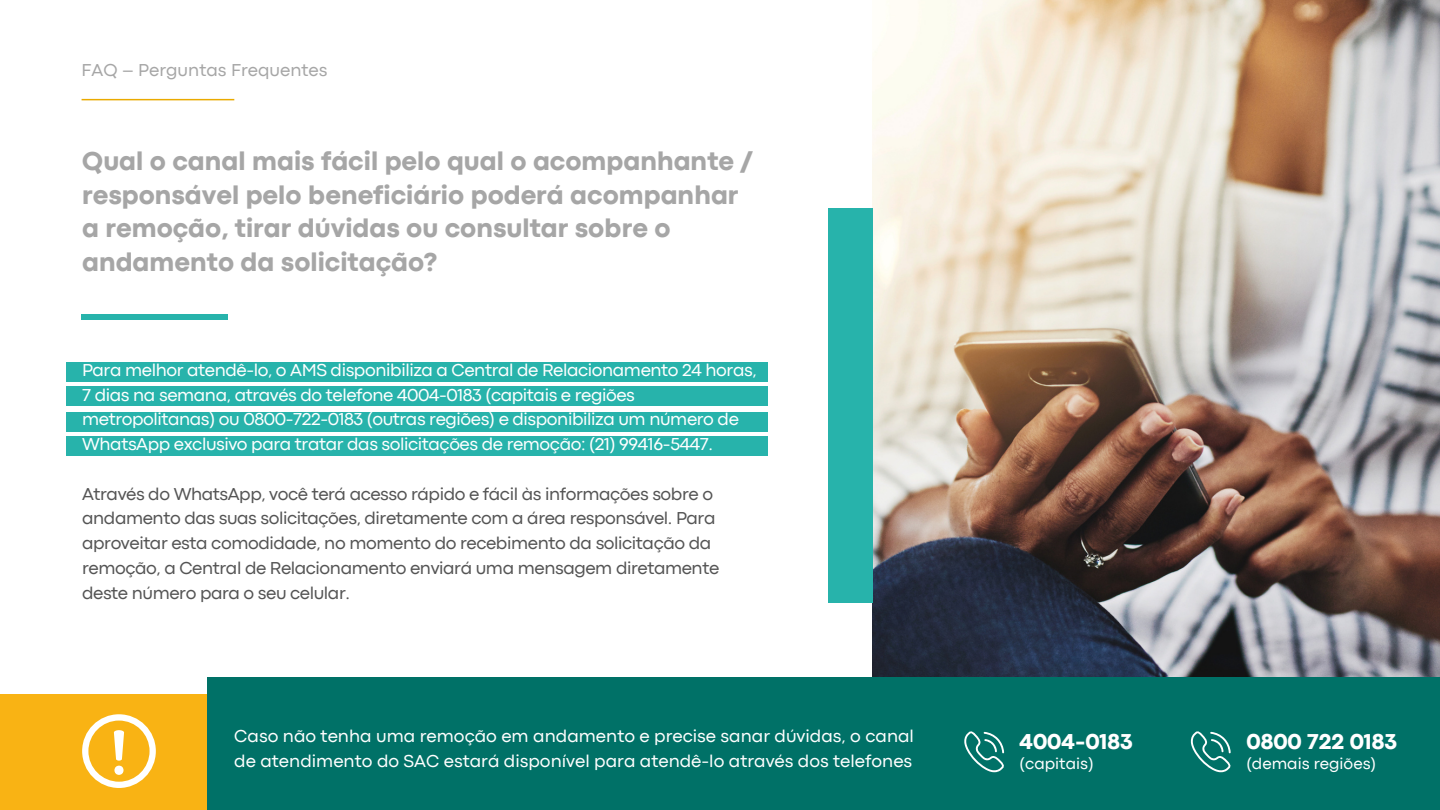
<style>
.page{position:relative;width:1440px;height:810px;background:#fff}
.page>*{position:absolute;margin:0;border:0;box-sizing:border-box;transform-origin:0 0}
.t1{font:800 27px/33.8px "Codec Pro";color:#a6a6a6}
.t2{font:800 22.5px "Codec Pro";color:#fff}
.t3{font:18px/24.8px "Codec Pro";letter-spacing:-.02em;color:#545454}
.t4{font:18px/24.8px "Codec Pro";letter-spacing:-.02em;color:#fff}
.t5{font:18px/24.8px "Codec Pro";color:#fff}
.t6{font:18px "Codec Pro";color:#a6a6a6}
.t7{font:16.4px "Codec Pro";color:#fff}
</style>
<div class="page">
<img style="left:872px;top:0;width:568px;height:678px">
<div style="left:828px;top:208px;width:45px;height:395px;background:#27b3ab"></div>
<div style="left:0;top:695px;width:234px;height:115px;background:#f9b314"></div>
<div style="left:207px;top:678px;width:1233px;height:132px;background:#007167"></div>
<div style="left:66px;top:387px;width:702px;height:19px;background:#27b3ab"></div>
<div style="left:82px;top:315px;width:146px;height:5px;background:#27b3ab"></div>
<div style="left:66px;top:412px;width:702px;height:20px;background:#27b3ab"></div>
<div style="left:66px;top:436px;width:702px;height:20px;background:#27b3ab"></div>
<div style="left:66px;top:362px;width:702px;height:20px;background:#27b3ab"></div>
<svg style="left:82px;top:714px;width:74px;height:74px"></svg>
<hr style="left:82px;top:99px;width:152px;height:1px;background:#eaaa00">
<svg style="left:964px;top:731px;width:41px;height:41px"></svg>
<svg style="left:1191px;top:731px;width:40px;height:41px"></svg>
<p class="t6" style="left:82px;top:63px;width:247px">FAQ – Perguntas Frequentes</p>
<h1 class="t1" style="left:82px;top:146px;width:672px">Qual o canal mais fácil pelo qual o acompanhante / responsável pelo beneficiário poderá acompanhar a remoção, tirar dúvidas ou consultar sobre o andamento da solicitação?</h1>
<p class="t4" style="left:82px;top:359px;width:676px">Para melhor atendê-lo, o AMS disponibiliza a Central de Relacionamento 24 horas, 7 dias na semana, através do telefone 4004-0183 (capitais e regiões metropolitanas) ou 0800-722-0183 (outras regiões) e disponibiliza um número de WhatsApp exclusivo para tratar das solicitações de remoção: (21) 99416-5447.</p>
<p class="t3" style="left:82px;top:483px;width:639px">Através do WhatsApp, você terá acesso rápido e fácil às informações sobre o andamento das suas solicitações, diretamente com a área responsável. Para aproveitar esta comodidade, no momento do recebimento da solicitação da remoção, a Central de Relacionamento enviará uma mensagem diretamente deste número para o seu celular.</p>
<p class="t5" style="left:234px;top:725px;width:681px">Caso não tenha uma remoção em andamento e precise sanar dúvidas, o canal de atendimento do SAC estará disponível para atendê-lo através dos telefones</p>
<p class="t2" style="left:1020px;top:733px;width:115px">4004-0183</p>
<p class="t7" style="left:1020px;top:758px;width:75px">(capitais)</p>
<p class="t2" style="left:1246px;top:733px;width:152px">0800 722 0183</p>
<p class="t7" style="left:1246px;top:758px;width:131px">(demais regiões)</p>
</div>
